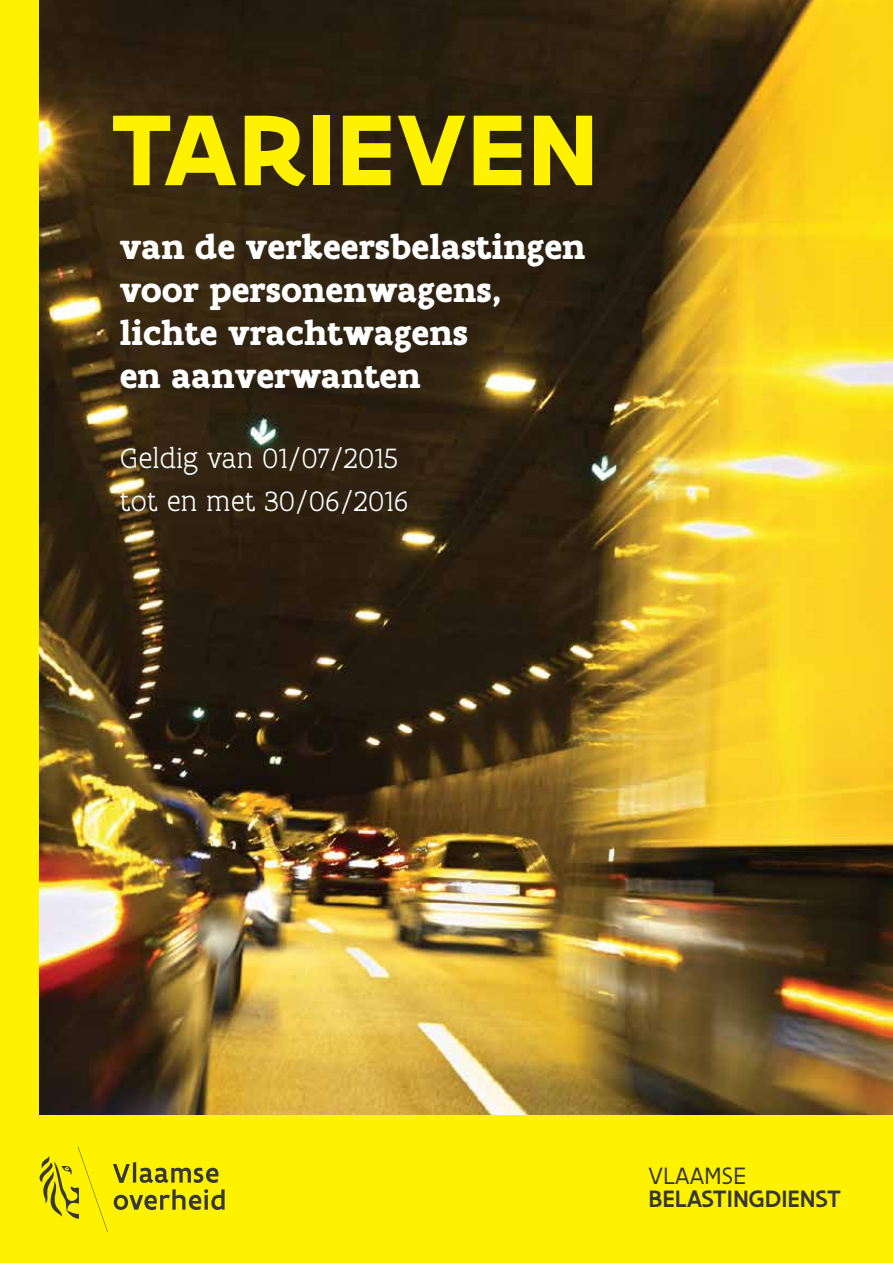
<style>
.page{position:relative;width:893px;height:1263px;background:#fff}
.page>*{position:absolute;margin:0;border:0;box-sizing:border-box;transform-origin:0 0}
.t1{font:700 108px "Flanders Art Sans";letter-spacing:.005em;color:#fff200}
.t2{font:700 36px/43.2px "Flanders Art Serif";color:#fff}
.t3{font:300 30px/43.2px "Flanders Art Serif";color:#fff}
.t4{font:500 25.5px "Flanders Art Sans";color:#363637}
.t5{font:25.5px "Flanders Art Sans";color:#363637}
</style>
<div class="page">
<div style="left:0;top:0;width:43px;height:1263px;background:#fff200"></div>
<div style="left:0;top:1114px;width:893px;height:149px;background:#fff200"></div>
<img style="left:39px;top:0;width:854px;height:1114px">
<svg style="left:39px;top:1146px;width:186px;height:86px"></svg>
<h1 class="t1" style="left:112px;top:82px;width:488px">TARIEVEN</h1>
<p class="t2" style="left:120px;top:226px;width:467px">van de verkeersbelastingen voor personenwagens, lichte vrachtwagens<br>en aanverwanten</p>
<p class="t3" style="left:120px;top:437px;width:290px">Geldig van 01/07/2015 tot en met 30/06/2016</p>
<p class="t5" style="left:649px;top:1160px;width:99px">VLAAMSE</p>
<p class="t4" style="left:649px;top:1183px;width:194px">BELASTINGDIENST</p>
</div>
